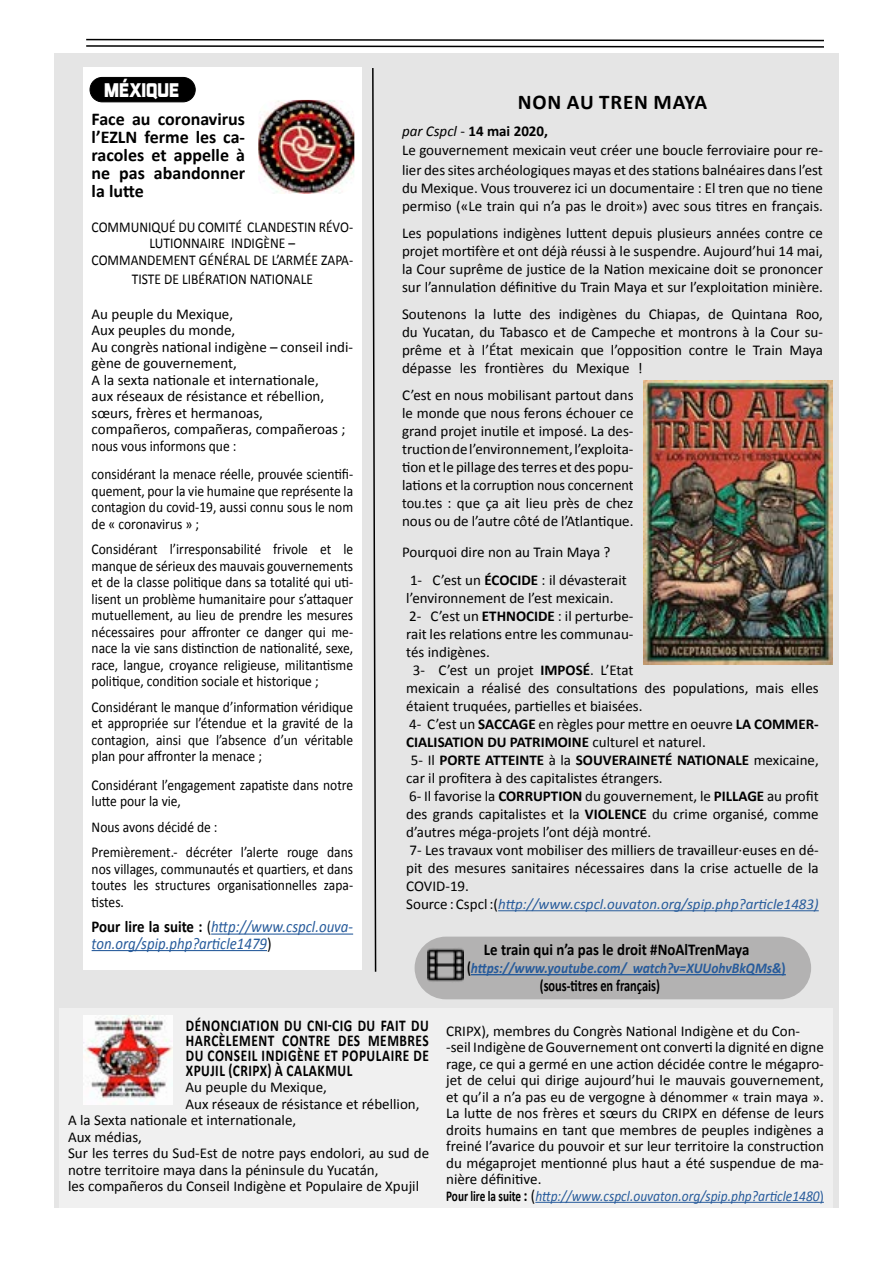
<style>
.page{position:relative;width:893px;height:1263px;background:#fff}
.page>*{position:absolute;margin:0;border:0;box-sizing:border-box;transform-origin:0 0}
.t1{font:700 21px "Calibri";letter-spacing:.04em;color:#000}
.t2{font:700 18px/18px "Calibri";color:#000;text-align:justify}
.t3{font:18px "Kimberley Bl";color:#fff}
.t4{font:700 16.5px/15px "Calibri";letter-spacing:.015em;color:#000;text-align:justify;scale:.81 1}
.t5{font:italic 16.5px/16.5px "Calibri";color:#275b9b;scale:.9 1}
.t6{font:700 16.5px "Calibri";letter-spacing:.015em;color:#000;scale:.9 1}
.t7{font:700 16.5px "Calibri";letter-spacing:.015em;color:#000;scale:.75 1}
.t8{font:15px/16.5px "Calibri";color:#000}
.t9{font:15px/16.5px "Calibri";color:#000;text-align:justify;scale:.9 1}
.t10{font:700 15px "Calibri";color:#000}
.t11{font:italic 15px "Calibri";color:#275b9b}
.t12{font:italic 700 15px "Calibri";color:#275b9b;scale:.9 1}
.s1{font-weight:700;font-style:normal;color:#000}
.s2{font-style:normal;color:#000}
.s3{font-style:italic}
.s4{font-weight:700}
.s5{font-weight:400}
.s6{font-style:normal;font-size:16.5px;color:#000}
.s7{font-style:normal}
.s8{font-weight:700;font-size:16.5px}
.s9{font-size:16.5px}
.s10{font-style:italic;color:#275b9b}
.s11{color:#275b9b}
</style>
<div class="page">
<div style="left:54px;top:53px;width:785px;height:1155px;background:#e5e5e5"></div>
<div style="left:83px;top:68px;width:279px;height:901px;background:#fff"></div>
<hr style="left:211px;top:933px;width:142px;height:2px;background:#275b9b">
<hr style="left:92px;top:950px;width:175px;height:1px;background:#275b9b">
<div style="left:90px;top:77px;width:105px;height:25px;background:#000;border-radius:12px"></div>
<div style="left:90px;top:77px;width:106px;height:25px;border:1px solid #000;border-radius:12px"></div>
<hr style="left:498px;top:910px;width:321px;height:1px;background:#275b9b">
<svg style="left:372px;top:68px;width:5px;height:904px"></svg>
<img style="left:643px;top:381px;width:189px;height:283px">
<img style="left:258px;top:100px;width:96px;height:94px">
<div style="left:60px;top:1008px;width:399px;height:200px;background:#f0f0f0"></div>
<div style="left:438px;top:1008px;width:394px;height:200px;background:#f0f0f0"></div>
<hr style="left:535px;top:1202px;width:289px;height:1px;background:#275b9b">
<img style="left:84px;top:1015px;width:89px;height:89px">
<div style="left:415px;top:936px;width:396px;height:63px;background:#b3b2b2;border-radius:31px"></div>
<hr style="left:471px;top:974px;width:315px;height:1px;background:#275b9b">
<img style="left:428px;top:948px;width:35px;height:34px">
<svg style="left:86px;top:38px;width:738px;height:10px"></svg>
<p class="t3" style="left:104px;top:79px;width:76px">MÉXIQUE</p>
<p class="t2" style="left:92px;top:109px;width:155px">Face au coronavirus l’EZLN ferme les ca&shy;racoles et appelle à ne pas abandonner la lutte</p>
<p class="t9" style="left:92px;top:218px;width:292px;text-align:center">COMMUNIQUÉ DU COMITÉ CLANDESTIN RÉVO-<br>LUTIONNAIRE INDIGÈNE –<br>COMMANDEMENT GÉNÉRAL DE L’ARMÉE ZAPA-</p>
<p class="t9" style="left:132px;top:270px;width:203px">TISTE DE LIBÉRATION NATIONALE</p>
<p class="t8" style="left:92px;top:305px;width:263px">Au peuple du Mexique,<br>Aux peuples du monde,<br>Au congrès national indigène – conseil indi&shy;gène de gouvernement,<br>A la sexta nationale et internationale,<br>aux réseaux de résistance et rébellion, sœurs, frères et hermanoas,<br>compañeros, compañeras, compañeroas ; nous vous informons que :</p>
<p class="t9" style="left:92px;top:465px;width:292px">considérant la menace réelle, prouvée scientifi&shy;quement, pour la vie humaine que représente la contagion du covid-19, aussi connu sous le nom de « coronavirus » ;</p>
<p class="t9" style="left:92px;top:540px;width:292px">Considérant l’irresponsabilité frivole et le manque de sérieux des mauvais gouvernements et de la classe politique dans sa totalité qui uti&shy;lisent un problème humanitaire pour s’attaquer mutuellement, au lieu de prendre les mesures nécessaires pour affronter ce danger qui me&shy;nace la vie sans distinction de nationalité, sexe, race, langue, croyance religieuse, militantisme politique, condition sociale et historique ;</p>
<p class="t9" style="left:92px;top:698px;width:292px">Considérant le manque d’information véridique et appropriée sur l’étendue et la gravité de la contagion, ainsi que l’absence d’un véritable plan pour affronter la menace ;</p>
<p class="t9" style="left:92px;top:776px;width:292px">Considérant l’engagement zapatiste dans notre lutte pour la vie,</p>
<p class="t9" style="left:92px;top:813px;width:292px;line-height:25.5px">Nous avons décidé de :<br>Premièrement.- décréter l’alerte rouge dans</p>
<p class="t9" style="left:92px;top:860px;width:292px">nos villages, communautés et quartiers, et dans toutes les structures organisationnelles zapa&shy;tistes.</p>
<p class="t5" style="left:92px;top:918px;width:292px"><span class="s1">Pour lire la suite :</span> <span class="s2">(</span>http://www.cspcl.ouva&shy;ton.org/spip.php?article1479<span class="s2">)</span></p>
<h1 class="t1" style="left:518px;top:89px;width:191px">NON AU TREN MAYA</h1>
<p class="t8" style="left:402px;top:120px;width:422px;line-height:19.5px"><span class="s3">par Cspcl</span> - <span class="s4">14 mai 2020,<br></span>Le gouvernement mexicain veut créer une boucle ferroviaire pour re&shy;lier des sites archéologiques mayas et des stations balnéaires dans l’est</p>
<p class="t8" style="left:402px;top:178px;width:422px;line-height:18px">du Mexique. Vous trouverez ici un documentaire : El tren que no tiene permiso («Le train qui n’a pas le droit») avec sous titres en français.</p>
<p class="t8" style="left:402px;top:223px;width:422px;line-height:18px;text-align:justify">Les populations indigènes luttent depuis plusieurs années contre ce projet mortifère et ont déjà réussi à le suspendre. Aujourd’hui 14 mai, la Cour suprême de justice de la Nation mexicaine doit se prononcer sur l’annulation définitive du Train Maya et sur l’exploitation minière.</p>
<p class="t8" style="left:402px;top:304px;width:422px;line-height:18px;text-align:justify">Soutenons la lutte des indigènes du Chiapas, de Quintana Roo, du Yucatan, du Tabasco et de Campeche et montrons à la Cour su&shy;prême et à l’État mexicain que l’opposition contre le Train Maya dépasse les frontières du Mexique !</p>
<p class="t8" style="left:402px;top:385px;width:233px;line-height:18px;text-align:justify">C’est en nous mobilisant partout dans le monde que nous ferons échouer ce grand projet inutile et imposé. La des&shy;truction de l’environnement, l’exploita&shy;tion et le pillage des terres et des popu&shy;lations et la corruption nous concernent tou.tes : que ça ait lieu près de chez nous ou de l’autre côté de l’Atlantique.</p>
<p class="t8" style="left:410px;top:537px;width:218px;line-height:28.5px;text-indent:-8px">Pourquoi dire non au Train Maya ?<br>1- C’est un <span class="s4">ÉCOCIDE</span> : il dévasterait</p>
<p class="t8" style="left:406px;top:589px;width:209px">l’environnement de l’est mexicain.</p>
<p class="t8" style="left:409px;top:607px;width:226px">2- C’est un <span class="s4">ETHNOCIDE</span> : il perturbe-</p>
<p class="t8" style="left:406px;top:625px;width:229px">rait les relations entre les communau-</p>
<p class="t8" style="left:406px;top:643px;width:85px">tés indigènes.</p>
<p class="t8" style="left:413px;top:661px;width:222px">3- C’est un projet <span class="s4">IMPOSÉ</span>. L’Etat</p>
<p class="t8" style="left:406px;top:679px;width:414px">mexicain a réalisé des consultations des populations, mais elles</p>
<p class="t8" style="left:406px;top:697px;width:238px">étaient truquées, partielles et biaisées.</p>
<p class="t8" style="left:409px;top:715px;width:411px">4- C’est un <span class="s4">SACCAGE</span> en règles pour mettre en oeuvre <span class="s4">LA COMMER-</span></p>
<p class="t10" style="left:406px;top:733px;width:301px">CIALISATION DU PATRIMOINE <span class="s5">culturel et naturel.</span></p>
<p class="t10" style="left:411px;top:751px;width:409px"><span class="s5">5- Il</span> PORTE ATTEINTE <span class="s5">à la</span> SOUVERAINETÉ NATIONALE <span class="s5">mexicaine,</span></p>
<p class="t8" style="left:406px;top:769px;width:258px">car il profitera à des capitalistes étrangers.</p>
<p class="t8" style="left:409px;top:787px;width:411px">6- Il favorise la <span class="s4">CORRUPTION</span> du gouvernement, le <span class="s4">PILLAGE</span> au profit</p>
<p class="t8" style="left:406px;top:805px;width:414px">des grands capitalistes et la <span class="s4">VIOLENCE</span> du crime organisé, comme</p>
<p class="t8" style="left:406px;top:823px;width:247px">d’autres méga-projets l’ont déjà montré.</p>
<p class="t8" style="left:410px;top:841px;width:411px">7- Les travaux vont mobiliser des milliers de travailleur·euses en dé-</p>
<p class="t8" style="left:406px;top:859px;width:414px">pit des mesures sanitaires nécessaires dans la crise actuelle de la</p>
<p class="t8" style="left:406px;top:877px;width:64px">COVID-19.</p>
<p class="t11" style="left:406px;top:895px;width:414px"><span class="s2">Source : Cspcl :(</span>http://www.cspcl.ouvaton.org/spip.php?article1483)</p>
<p class="t6" style="left:484px;top:940px;width:297px">Le train qui n’a pas le droit #NoAlTrenMaya</p>
<p class="t12" style="left:467px;top:959px;width:356px"><span class="s6">(</span>https://www.youtube.com/ watch?v=XUUohvBkQMs&amp;<span class="s7">)</span></p>
<p class="t7" style="left:540px;top:976px;width:162px">(sous-titres en français)</p>
<p class="t4" style="left:186px;top:1017px;width:302px">DÉNONCIATION DU CNI-CIG DU FAIT DU HARCÈLEMENT CONTRE DES MEMBRES DU CONSEIL INDIGÈNE ET POPULAIRE DE XPUJIL (CRIPX) À CALAKMUL</p>
<p class="t8" style="left:186px;top:1078px;width:143px">Au peuple du Mexique,</p>
<p class="t8" style="left:186px;top:1095px;width:236px">Aux réseaux de résistance et rébellion,</p>
<p class="t8" style="left:68px;top:1111px;width:230px">A la Sexta nationale et internationale,</p>
<p class="t8" style="left:68px;top:1128px;width:76px">Aux médias,</p>
<p class="t8" style="left:68px;top:1144px;width:363px">Sur les terres du Sud-Est de notre pays endolori, au sud de</p>
<p class="t8" style="left:68px;top:1161px;width:312px">notre territoire maya dans la péninsule du Yucatán,</p>
<p class="t8" style="left:68px;top:1177px;width:353px">les compañeros du Conseil Indigène et Populaire de Xpujil</p>
<p class="t8" style="left:446px;top:1022px;width:379px">CRIPX), membres du Congrès National Indigène et du Con--seil Indigène de Gouvernement ont converti la dignité en digne rage, ce qui a germé en une action décidée contre le mégapro&shy;jet de celui qui dirige aujourd’hui le mauvais gouvernement, et qu’il a n’a pas eu de vergogne à dénommer « train maya ».<br>La lutte de nos frères et sœurs du CRIPX en défense de leurs droits humains en tant que membres de peuples indigènes a freiné l’avarice du pouvoir et sur leur territoire la construction du mégaprojet mentionné plus haut a été suspendue de ma&shy;nière définitive.<br><span class="s4">Pour lire la suite</span> <span class="s8">:</span> <span class="s9">(</span><span class="s10">http://www.cspcl.ouvaton.org/spip.php?article1480</span><span class="s11">)</span></p>
</div>
